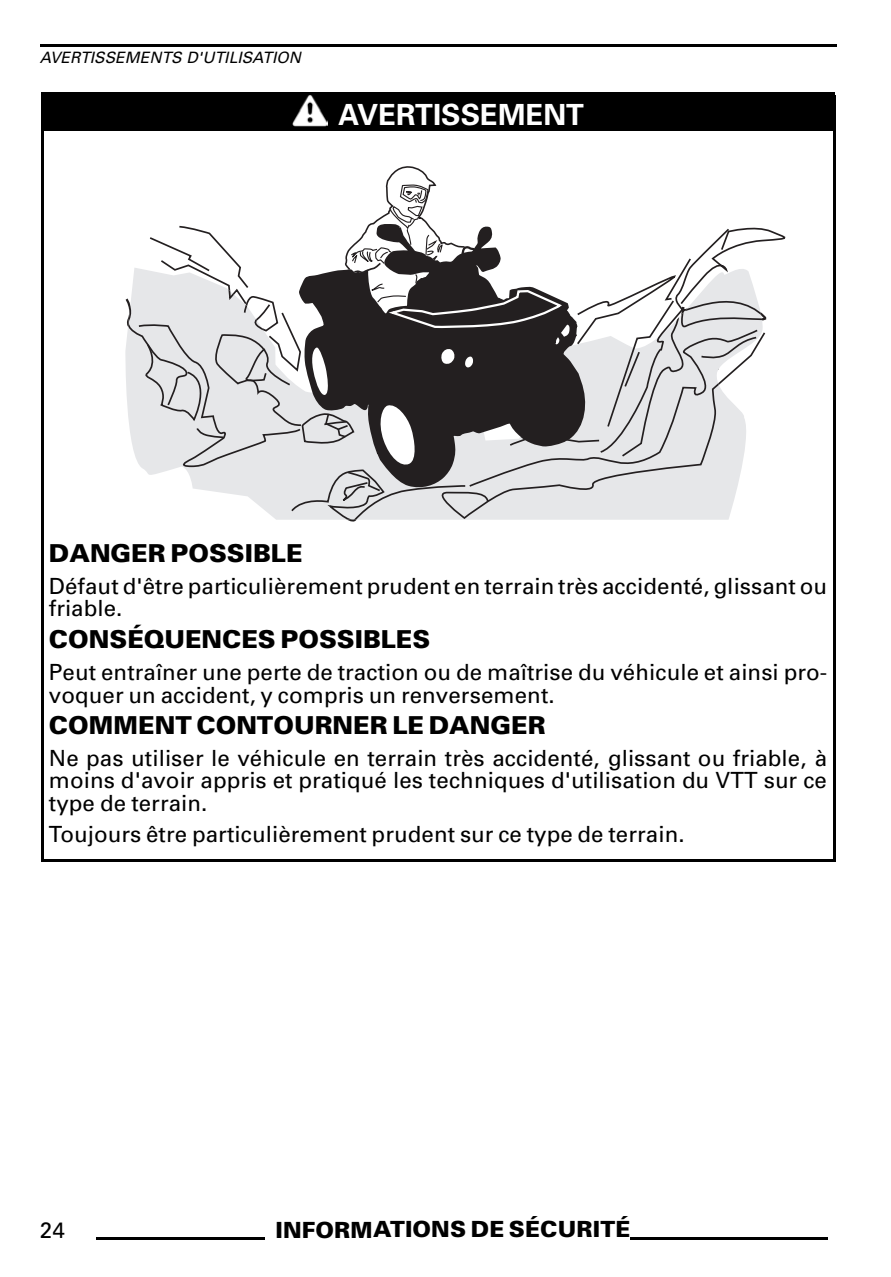
<style>
.page{position:relative;width:891px;height:1277px;background:#fff}
.page>*{position:absolute;margin:0;border:0;box-sizing:border-box;transform-origin:0 0}
.t1{font:300 56.25px "Univers";color:#000}
.t2{font:700 29.25px "Univers";color:#fff}
.t3{font:900 24.75px "Univers";color:#000}
.t4{font:22.28px/22.5px "Univers";letter-spacing:.005em;color:#000}
.t5{font:900 22.28px "Univers";letter-spacing:.01em;color:#000}
.t6{font:italic 15.75px "Univers";color:#000}
</style>
<div class="page">
<hr style="left:40px;top:44px;width:796px;height:2px;background:#000">
<div style="left:42px;top:93px;width:793px;height:38px;background:#000"></div>
<img style="left:292px;top:95px;width:36px;height:31px">
<hr style="left:42px;top:92px;width:793px;height:1px;background:#000">
<svg style="left:125px;top:166px;width:661px;height:356px"></svg>
<hr style="left:41px;top:859px;width:794px;height:2px;background:#000">
<hr style="left:41px;top:95px;width:2px;height:765px;background:#000">
<hr style="left:833px;top:95px;width:2px;height:765px;background:#000">
<p class="t6" style="left:40px;top:52px;width:263px">AVERTISSEMENTS D'UTILISATION</p>
<h2 class="t2" style="left:338px;top:104px;width:247px">AVERTISSEMENT</h2>
<p class="t3" style="left:49px;top:544px;width:255px">DANGER POSSIBLE</p>
<p class="t4" style="left:49px;top:576px;width:780px">Défaut d'être particulièrement prudent en terrain très accidenté, glissant ou friable.</p>
<p class="t3" style="left:49px;top:630px;width:383px">CONSÉQUENCES POSSIBLES</p>
<p class="t4" style="left:49px;top:663px;width:780px">Peut entraîner une perte de traction ou de maîtrise du véhicule et ainsi pro&shy;voquer un accident, y compris un renversement.</p>
<p class="t3" style="left:49px;top:716px;width:498px">COMMENT CONTOURNER LE DANGER</p>
<p class="t4" style="left:49px;top:748px;width:780px;text-align:justify">Ne pas utiliser le véhicule en terrain très accidenté, glissant ou friable, à moins d'avoir appris et pratiqué les techniques d'utilisation du VTT sur ce type de terrain.</p>
<p class="t4" style="left:49px;top:825px;width:637px">Toujours être particulièrement prudent sur ce type de terrain.</p>
<p class="t4" style="left:40px;top:1220px;width:26px">24</p>
<h1 class="t1" style="left:96px;top:1192px;width:170px">______</h1>
<p class="t5" style="left:276px;top:1221px;width:356px">INFORMATIONS DE SÉCURITÉ</p>
<h1 class="t1" style="left:630px;top:1192px;width:198px">_______</h1>
</div>
